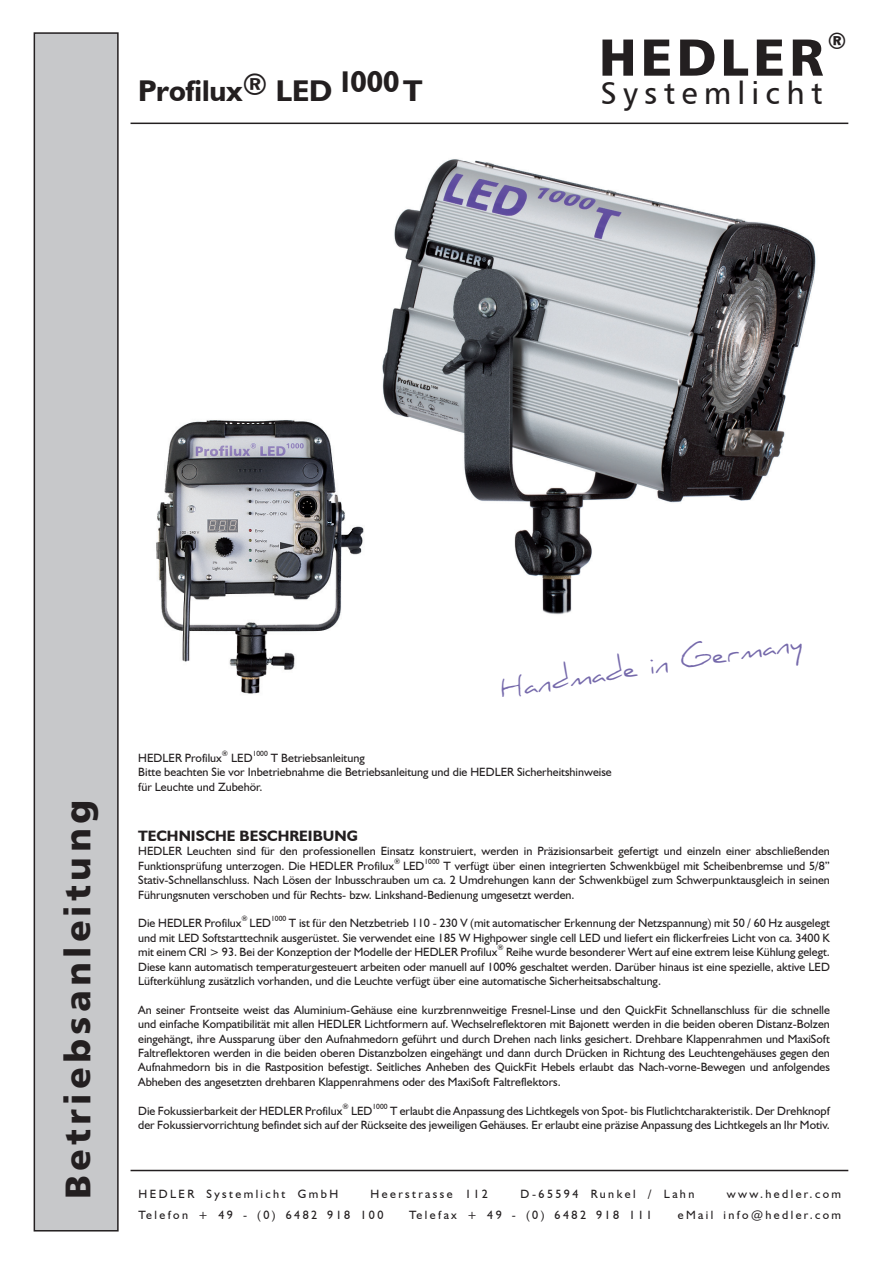
<style>
.page{position:relative;width:893px;height:1263px;background:#fff}
.page>*{position:absolute;margin:0;border:0;box-sizing:border-box;transform-origin:0 0}
.t1{font:52.05px "Humanist 777 BT Black B";letter-spacing:.08em;color:#231f20}
.t2{font:36px "Humanist 777 BT Black B";letter-spacing:.12em;color:#231f20}
.t3{font:31.2px "Humanist 777 BT Roman B";letter-spacing:.2em;color:#231f20}
.t4{font:700 30px "Humanist 521 BT";color:#231f20}
.t5{font:28.05px "Daniel";color:#7569ab}
.t6{font:22.35px "Humanist 777 BT Black B";color:#231f20}
.t7{font:700 15px "Humanist 521 BT";color:#231f20}
.t8{font:12px/14.4px "Humanist 521 BT";color:#231f20;text-align:justify}
.t9{font:12px "Humanist 521 BT";letter-spacing:.2em;color:#231f20}
.t10{font:7.5px "Humanist 521 BT";color:#231f20}
</style>
<div class="page">
<div style="left:34px;top:33px;width:84px;height:1198px;background:#c7c8ca"></div>
<div style="left:34px;top:32px;width:85px;height:1199px;border:2px solid #231f20"></div>
<hr style="left:131px;top:1170px;width:717px;height:1px;background:#231f20">
<hr style="left:131px;top:123px;width:717px;height:1px;background:#231f20">
<img style="left:156px;top:420px;width:208px;height:274px">
<img style="left:382px;top:159px;width:434px;height:456px">
<h1 class="t1" style="left:599px;top:24px;width:226px">HEDLER</h1>
<h3 class="t6" style="left:828px;top:27px;width:20px">®</h3>
<h3 class="t4" style="left:337px;top:63px;width:87px">1000T</h3>
<h3 class="t4" style="left:138px;top:72px;width:196px">Profilux® LED</h3>
<h3 class="t3" style="left:601px;top:74px;width:223px">Systemlicht</h3>
<h2 class="t2" style="left:55px;top:1199px;width:401px;rotate:-90deg">Betriebsanleitung</h2>
<h3 class="t5" style="left:497px;top:672px;width:307px;rotate:-9deg">Handmade in Germany</h3>
<p class="t10" style="left:222px;top:749px;width:8px">®</p>
<p class="t10" style="left:253px;top:749px;width:17px">1000</p>
<p class="t8" style="left:138px;top:750px;width:475px;text-align:left;text-indent:133px">T Betriebsanleitung<br>Bitte beachten Sie vor Inbetriebnahme die Betriebsanleitung und die HEDLER Sicherheitshinweise für Leuchte und Zubehör.</p>
<p class="t7" style="left:138px;top:826px;width:221px">TECHNISCHE BESCHREIBUNG</p>
<p class="t8" style="left:138px;top:844px;width:693px">HEDLER Leuchten sind für den professionellen Einsatz konstruiert, werden in Präzisionsarbeit gefertigt und einzeln einer abschließenden<br>Funktionsprüfung unterzogen. Die HEDLER Profilux</p>
<p class="t8" style="left:138px;top:750px;width:85px">HEDLER Profilux</p>
<p class="t8" style="left:231px;top:750px;width:23px">LED</p>
<p class="t10" style="left:394px;top:857px;width:8px">®</p>
<p class="t10" style="left:424px;top:857px;width:17px">1000</p>
<p class="t8" style="left:138px;top:858px;width:693px;text-indent:305px">T verfügt über einen integrierten Schwenkbügel mit Scheibenbremse und 5/8” Stativ-Schnellanschluss. Nach Lösen der Inbusschrauben um ca. 2 Umdrehungen kann der Schwenkbügel zum Schwerpunktausgleich in seinen Führungsnuten verschoben und für Rechts- bzw. Linkshand-Bedienung umgesetzt werden.</p>
<p class="t8" style="left:138px;top:916px;width:105px">Die HEDLER Profilux</p>
<p class="t8" style="left:403px;top:858px;width:23px">LED</p>
<p class="t10" style="left:242px;top:914px;width:8px">®</p>
<p class="t10" style="left:271px;top:914px;width:17px">1000</p>
<p class="t8" style="left:138px;top:916px;width:693px;text-indent:151px">T ist für den Netzbetrieb 110 - 230 V (mit automatischer Erkennung der Netzspannung) mit 50 / 60 Hz ausgelegt und mit LED Softstarttechnik ausgerüstet. Sie verwendet eine 185 W Highpower single cell LED und liefert ein flickerfreies Licht von ca. 3400 K mit einem CRI &gt; 93. Bei der Konzeption der Modelle der HEDLER Profilux</p>
<p class="t8" style="left:250px;top:916px;width:23px">LED</p>
<p class="t10" style="left:498px;top:943px;width:8px">®</p>
<p class="t8" style="left:138px;top:945px;width:693px;text-indent:368px">Reihe wurde besonderer Wert auf eine extrem leise Kühlung gelegt.<br>Diese kann automatisch temperaturgesteuert arbeiten oder manuell auf 100% geschaltet werden. Darüber hinaus ist eine spezielle, aktive LED Lüfterkühlung zusätzlich vorhanden, und die Leuchte verfügt über eine automatische Sicherheitsabschaltung.</p>
<p class="t8" style="left:138px;top:1002px;width:693px">An seiner Frontseite weist das Aluminium-Gehäuse eine kurzbrennweitige Fresnel-Linse und den QuickFit Schnellanschluss für die schnelle und einfache Kompatibilität mit allen HEDLER Lichtformern auf. Wechselreflektoren mit Bajonett werden in die beiden oberen Distanz-Bolzen eingehängt, ihre Aussparung über den Aufnahmedorn geführt und durch Drehen nach links gesichert. Drehbare Klappenrahmen und MaxiSoft Faltreflektoren werden in die beiden oberen Distanzbolzen eingehängt und dann durch Drücken in Richtung des Leuchtengehäuses gegen den Aufnahmedorn bis in die Rastposition befestigt. Seitliches Anheben des QuickFit Hebels erlaubt das Nach-vorne-Bewegen und anfolgendes Abheben des angesetzten drehbaren Klappenrahmens oder des MaxiSoft Faltreflektors.</p>
<p class="t8" style="left:138px;top:1103px;width:206px">Die Fokussierbarkeit der HEDLER Profilux</p>
<p class="t10" style="left:342px;top:1101px;width:8px">®</p>
<p class="t10" style="left:372px;top:1101px;width:17px">1000</p>
<p class="t8" style="left:138px;top:1103px;width:693px;text-align:right">T erlaubt die Anpassung des Lichtkegels von Spot- bis Flutlichtcharakteristik. Der Drehknopf<br>der Fokussiervorrichtung befindet sich auf der Rückseite des jeweiligen Gehäuses. Er erlaubt eine präzise Anpassung des Lichtkegels an Ihr Motiv.</p>
<p class="t8" style="left:351px;top:1103px;width:23px">LED</p>
<p class="t9" style="left:139px;top:1186px;width:201px">HEDLER Systemlicht GmbH</p>
<p class="t9" style="left:371px;top:1186px;width:119px">Heerstrasse 112</p>
<p class="t9" style="left:520px;top:1186px;width:175px">D-65594 Runkel / Lahn</p>
<p class="t9" style="left:727px;top:1186px;width:116px">www.hedler.com</p>
<p class="t9" style="left:139px;top:1207px;width:246px">Telefon + 49 - (0) 6482 918 100</p>
<p class="t9" style="left:409px;top:1207px;width:245px">Telefax + 49 - (0) 6482 918 111</p>
<p class="t9" style="left:678px;top:1207px;width:165px">eMail info@hedler.com</p>
</div>
